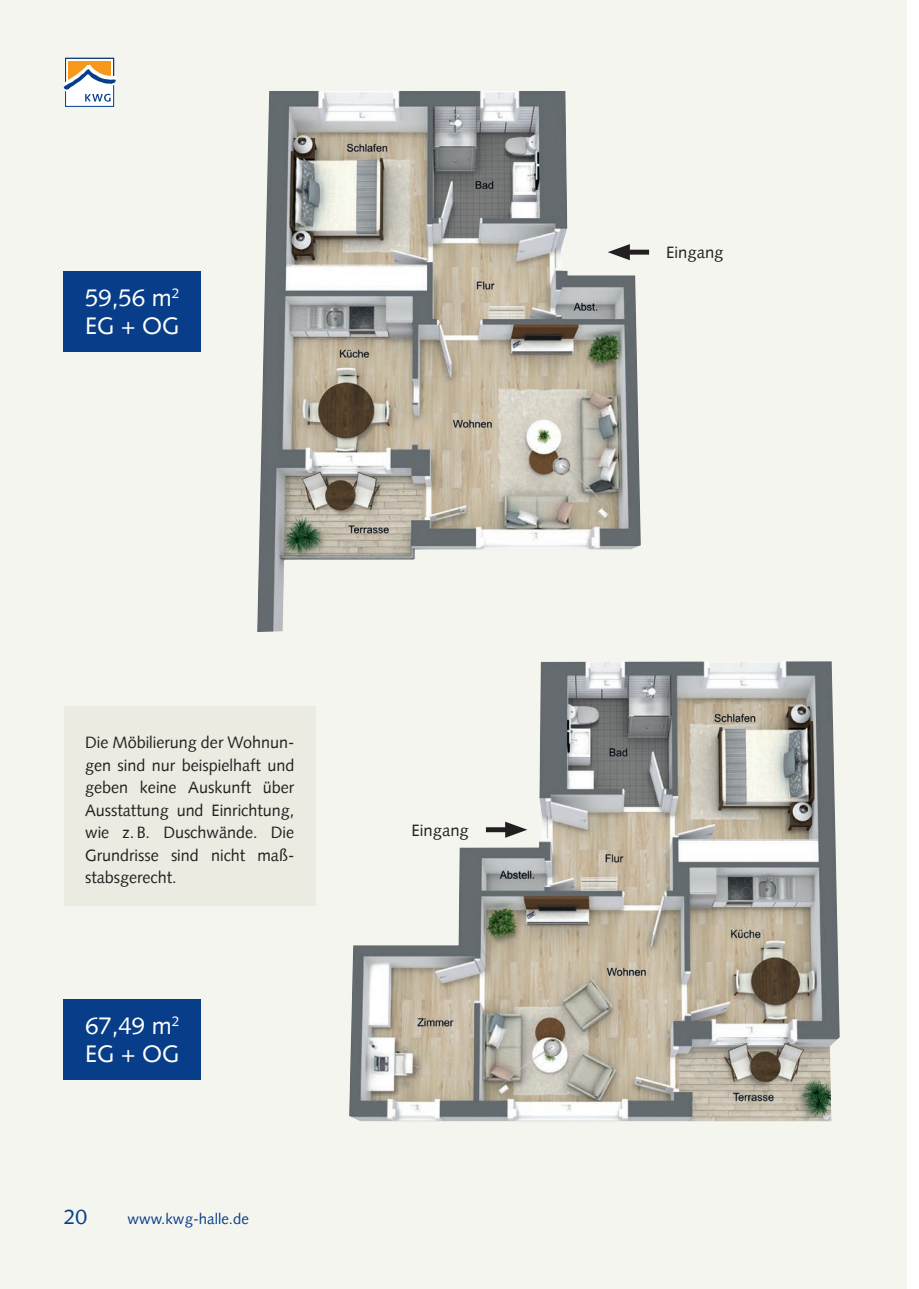
<style>
.page{position:relative;width:919px;height:1289px;background:#fff}
.page>*{position:absolute;margin:0;border:0;box-sizing:border-box;transform-origin:0 0}
.t1{font:24px/28.2px "Syntax LT Std";color:#fff}
.t2{font:21px "Syntax LT Std";color:#083e89}
.t3{font:16.5px/22.5px "Syntax LT Std";color:#231f20;text-align:justify}
.t4{font:15px "Syntax LT Std";color:#083e89}
</style>
<div class="page">
<div style="left:0;top:0;width:906px;height:1288px;background:#f5f5f0"></div>
<svg style="left:64px;top:58px;width:53px;height:49px"></svg>
<div style="left:621px;top:250px;width:28px;height:5px;background:#231f20"></div>
<img style="left:257px;top:91px;width:383px;height:541px">
<img style="left:349px;top:661px;width:490px;height:460px">
<div style="left:64px;top:271px;width:137px;height:80px;background:#083e89"></div>
<div style="left:64px;top:998px;width:137px;height:81px;background:#083e89"></div>
<div style="left:64px;top:706px;width:251px;height:199px;background:#ecebe2"></div>
<h1 class="t1" style="left:85px;top:284px;width:96px">59,56 m<sup>2<br></sup>EG + OG</h1>
<p class="t3" style="left:85px;top:731px;width:211px">Die Möbilierung der Wohnun&shy;gen sind nur beispielhaft und geben keine Auskunft über Ausstattung und Einrichtung, wie z. B. Duschwände. Die Grundrisse sind nicht maß&shy;stabsgerecht.</p>
<h1 class="t1" style="left:85px;top:1011px;width:96px">67,49 m<sup>2<br></sup>EG + OG</h1>
<p class="t2" style="left:64px;top:1203px;width:25px">20</p>
<p class="t4" style="left:127px;top:1209px;width:123px">www.kwg-halle.de</p>
<p class="t3" style="left:411px;top:819px;width:59px">Eingang</p>
<p class="t3" style="left:666px;top:241px;width:59px">Eingang</p>
</div>
